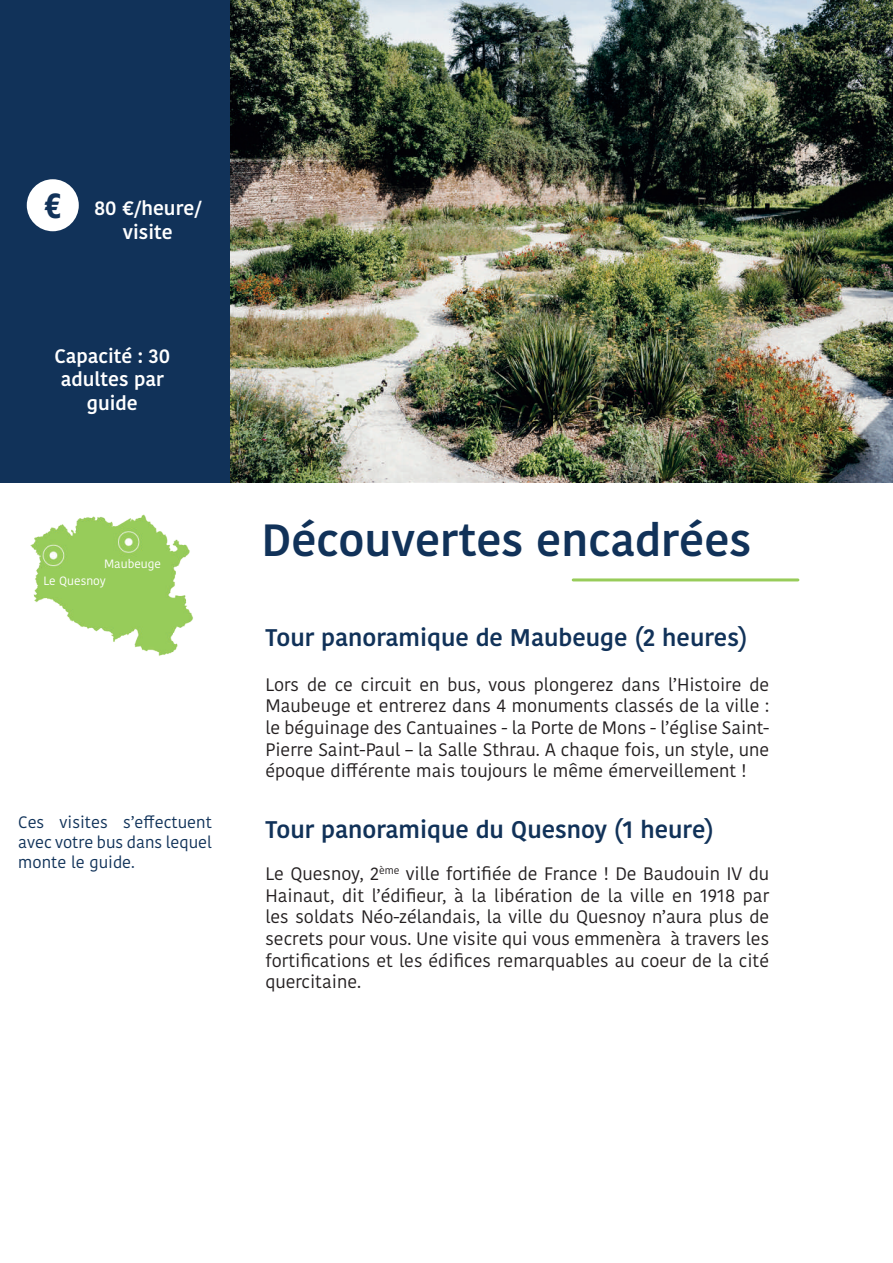
<style>
.page{position:relative;width:893px;height:1263px;background:#fff}
.page>*{position:absolute;margin:0;border:0;box-sizing:border-box;transform-origin:0 0}
.t1{font:600 45px "Kohinoor Devanagari";color:#113259}
.t2{font:30px "Hobo Std";color:#113259}
.t3{font:600 24px "Kohinoor Devanagari";color:#113259}
.t4{font:600 19.5px/23.4px "Kohinoor Devanagari";color:#fff;text-align:center}
.t5{font:18px/21.6px "Kohinoor Devanagari";color:#231f20;text-align:justify}
.t6{font:16.5px/19.8px "Kohinoor Devanagari";color:#103259;text-align:justify}
.t7{font:12px/16.6px "Kohinoor Devanagari";color:#fff}
</style>
<div class="page">
<div style="left:0;top:0;width:233px;height:483px;background:#113259"></div>
<img style="left:231px;top:0;width:662px;height:483px">
<div style="left:27px;top:179px;width:52px;height:52px;background:#fff;border-radius:50%"></div>
<img style="left:30px;top:514px;width:163px;height:142px">
<hr style="left:573px;top:578px;width:225px;height:3px;background:#98cc5a">
<h2 class="t2" style="left:44px;top:185px;width:19px">€</h2>
<p class="t4" style="left:94px;top:197px;width:109px">80 €/heure/ visite</p>
<p class="t4" style="left:54px;top:344px;width:117px">Capacité : 30 adultes par guide</p>
<p class="t7" style="left:43px;top:556px;width:119px;text-indent:61px">Maubeuge<br>Le Quesnoy</p>
<p class="t6" style="left:18px;top:812px;width:195px">Ces visites s’effectuent avec votre bus dans lequel monte le guide.</p>
<h1 class="t1" style="left:261px;top:514px;width:491px">Découvertes encadrées</h1>
<h3 class="t3" style="left:265px;top:623px;width:484px">Tour panoramique de Maubeuge (2 heures)</h3>
<p class="t5" style="left:265px;top:674px;width:505px">Lors de ce circuit en bus, vous plongerez dans l’Histoire de Maubeuge et entrerez dans 4 monuments classés de la ville : le béguinage des Cantuaines - la Porte de Mons - l’église Saint-Pierre Saint-Paul – la Salle Sthrau. A chaque fois, un style, une époque différente mais toujours le même émerveillement !</p>
<h3 class="t3" style="left:265px;top:816px;width:450px">Tour panoramique du Quesnoy (1 heure)</h3>
<p class="t5" style="left:265px;top:863px;width:505px">Le Quesnoy, 2<sup>ème</sup> ville fortifiée de France ! De Baudouin IV du Hainaut, dit l’édifieur, à la libération de la ville en 1918 par les soldats Néo-zélandais, la ville du Quesnoy n’aura plus de secrets pour vous. Une visite qui vous emmenèra à travers les fortifications et les édifices remarquables au coeur de la cité quercitaine.</p>
</div>
